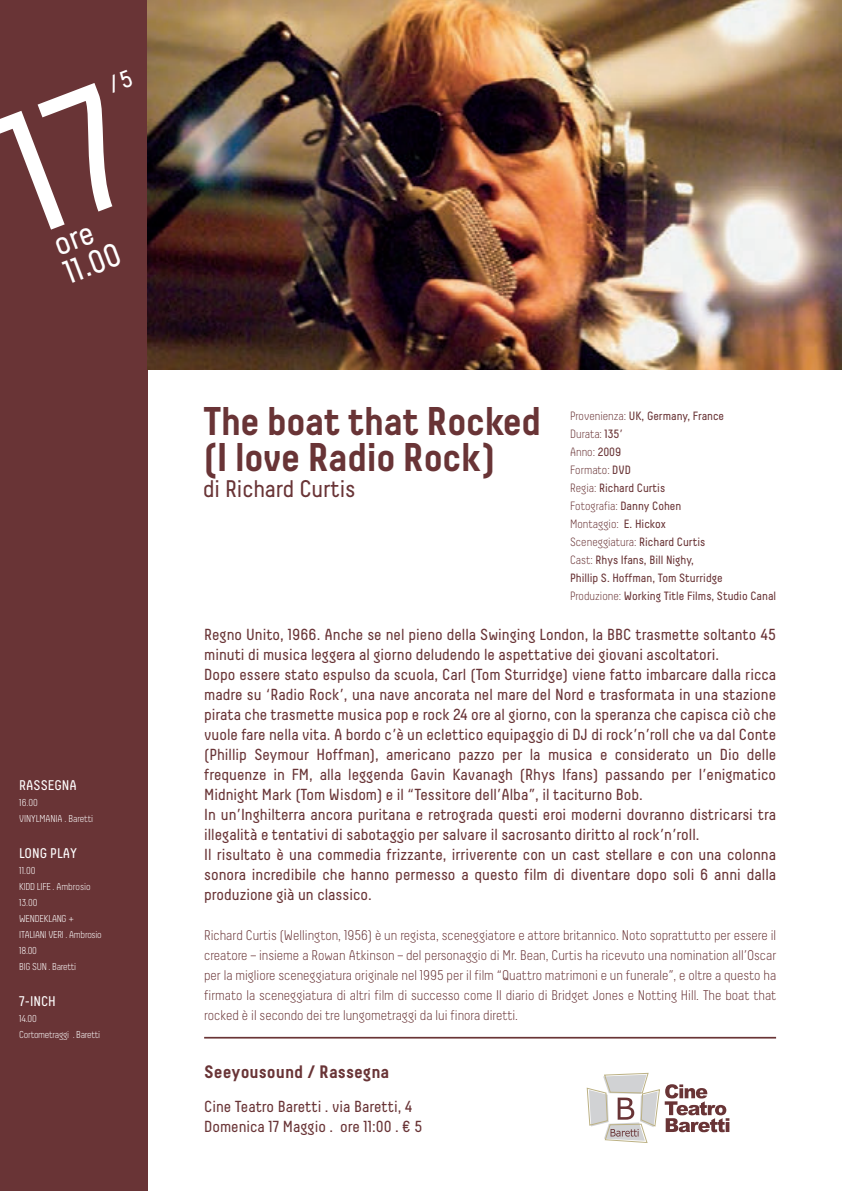
<style>
.page{position:relative;width:842px;height:1191px;background:#fff}
.page>*{position:absolute;margin:0;border:0;box-sizing:border-box;transform-origin:0 0}
.t1{font:700 40px/36px "Decima";letter-spacing:-.025em;color:#693436}
.t2{font:32.8px/30px "Decima";color:#fff}
.t3{font:24px "Decima";letter-spacing:-.005em;color:#693436}
.t4{font:700 18px "Decima";color:#693436}
.t5{font:16px/20px "Decima";color:#693436}
.t6{font:300 14px/20px "Decima";color:#693436;text-align:justify}
.t7{font:14px "Decima";color:#fff}
.t8{font:12px/18px "Decima";color:#693436}
.t9{font:300 10px/16px "Decima";letter-spacing:-.025em;color:#fff}
.s1{font-weight:300}
</style>
<div class="page">
<div style="left:0;top:0;width:147px;height:1191px;background:#693436"></div>
<img style="left:147px;top:0;width:694px;height:369px">
<hr style="left:204px;top:1036px;width:572px;height:2px;background:#693436">
<svg style="left:587px;top:1073px;width:142px;height:70px"></svg>
<p class="t2" style="left:49px;top:231px;width:60px;rotate:-21deg">ore<br>11.00</p>
<p class="t7" style="left:19px;top:777px;width:59px">RASSEGNA</p>
<p class="t9" style="left:19px;top:794px;width:76px">16.00<br>VINYLMANIA . Baretti</p>
<p class="t7" style="left:19px;top:845px;width:60px">LONG PLAY</p>
<p class="t9" style="left:19px;top:862px;width:84px">11.00<br>KIDD LIFE . Ambrosio<br>13.00<br>WENDEKLANG +<br>ITALIANI VERI . Ambrosio<br>18.00<br>BIG SUN . Baretti</p>
<p class="t7" style="left:19px;top:993px;width:38px">7-INCH</p>
<p class="t9" style="left:19px;top:1010px;width:82px">14.00<br>Cortometraggi . Baretti</p>
<p class="t1" style="left:203px;top:403px;width:340px">The boat that Rocked (I love Radio Rock)</p>
<p class="t3" style="left:203px;top:475px;width:154px">di Richard Curtis</p>
<p class="t8" style="left:570px;top:406px;width:208px"><span class="s1">Provenienza:</span> UK, Germany, France<br><span class="s1">Durata:</span> 135’<br><span class="s1">Anno:</span> 2009<br><span class="s1">Formato:</span> DVD<br><span class="s1">Regia:</span> Richard Curtis<br><span class="s1">Fotografia:</span> Danny Cohen<br><span class="s1">Montaggio:</span> E. Hickox<br><span class="s1">Sceneggiatura:</span> Richard Curtis<br><span class="s1">Cast:</span> Rhys Ifans, Bill Nighy,<br>Phillip S. Hoffman, Tom Sturridge<br><span class="s1">Produzione:</span> Working Title Films, Studio Canal</p>
<p class="t5" style="left:204px;top:624px;width:574px">Regno Unito, 1966. Anche se nel pieno della Swinging London, la BBC trasmette soltanto 45 minuti di musica leggera al giorno deludendo le aspettative dei giovani ascoltatori.<br>Dopo essere stato espulso da scuola, Carl (Tom Sturridge) viene fatto imbarcare dalla ricca madre su ‘Radio Rock’, una nave ancorata nel mare del Nord e trasformata in una stazione pirata che trasmette musica pop e rock 24 ore al giorno, con la speranza che capisca ciò che vuole fare nella vita. A bordo c’è un eclettico equipaggio di DJ di rock’n’roll che va dal Conte (Phillip Seymour Hoffman), americano pazzo per la musica e considerato un Dio delle frequenze in FM, alla leggenda Gavin Kavanagh (Rhys Ifans) passando per l’enigmatico Midnight Mark (Tom Wisdom) e il “Tessitore dell’Alba”, il taciturno Bob.<br>In un’Inghilterra ancora puritana e retrograda questi eroi moderni dovranno districarsi tra illegalità e tentativi di sabotaggio per salvare il sacrosanto diritto al rock’n’roll.<br>Il risultato è una commedia frizzante, irriverente con un cast stellare e con una colonna sonora incredibile che hanno permesso a questo film di diventare dopo soli 6 anni dalla produzione già un classico.</p>
<p class="t6" style="left:204px;top:925px;width:574px">Richard Curtis (Wellington, 1956) è un regista, sceneggiatore e attore britannico. Noto soprattutto per essere il creatore – insieme a Rowan Atkinson – del personaggio di Mr. Bean, Curtis ha ricevuto una nomination all’Oscar per la migliore sceneggiatura originale nel 1995 per il film “Quattro matrimoni e un funerale”, e oltre a questo ha firmato la sceneggiatura di altri film di successo come Il diario di Bridget Jones e Notting Hill. The boat that rocked è il secondo dei tre lungometraggi da lui finora diretti.</p>
<p class="t4" style="left:204px;top:1061px;width:187px">Seeyousound / Rassegna</p>
<p class="t5" style="left:204px;top:1096px;width:220px">Cine Teatro Baretti . via Baretti, 4<br>Domenica 17 Maggio . ore 11:00 . € 5</p>
</div>
